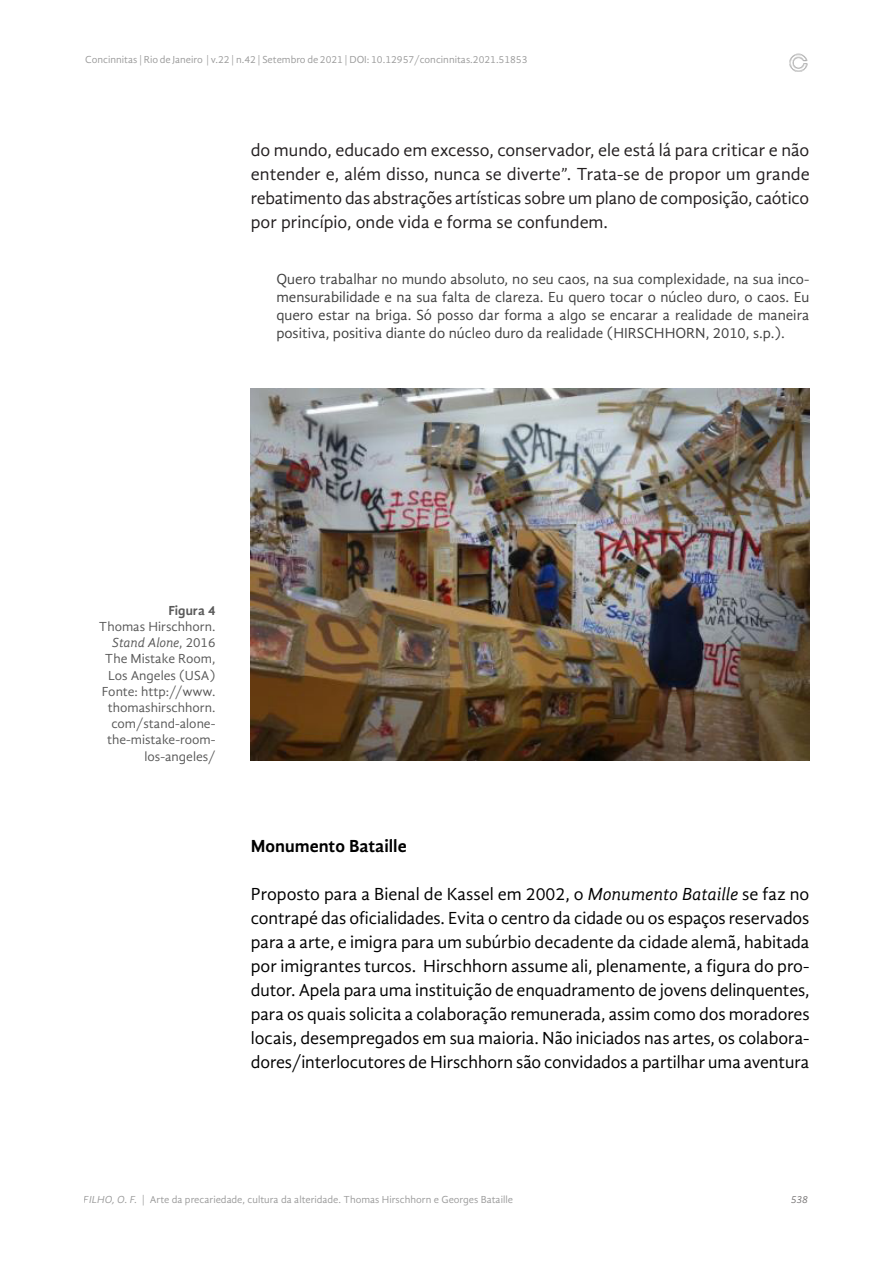
<style>
.page{position:relative;width:893px;height:1263px;background:#fff}
.page>*{position:absolute;margin:0;border:0;box-sizing:border-box;transform-origin:0 0}
.Parágrafo{font:18px/24px "Gandhi Sans";letter-spacing:-.005em;color:#000;text-align:justify}
.Parágrafo-2{font:18px/24px "Gandhi Sans";color:#231f20;text-align:justify}
.Parágrafo-3{font:700 18px "Gandhi Sans";color:#000}
.Citação{font:15px/18px "Gandhi Sans";color:#404040;text-align:justify}
.t1{font:13.5px/16.2px "Gandhi Sans";color:#595959}
.t2{font:italic 13.5px "Gandhi Sans";letter-spacing:-.01em;color:#595959}
.t3{font:700 13.5px "Gandhi Sans";color:#595959}
.t4{font:10.5px "Gandhi Sans";color:#595959}
.t5{font:italic 10.5px "Gandhi Sans";color:#231f20}
.s1{font-style:normal}
.s2{font-style:italic}
</style>
<div class="page">
<img style="left:789px;top:53px;width:19px;height:19px">
<img style="left:251px;top:388px;width:558px;height:373px">
<p class="t4" style="left:85px;top:54px;width:444px">Concinnitas | Rio de Janeiro | v.22 | n.42 | Setembro de 2021 | DOI: 10.12957/concinnitas.2021.51853</p>
<p class="Parágrafo-2" style="left:251px;top:138px;width:560px">do mundo, educado em excesso, conservador, ele está lá para criticar e não entender e, além disso, nunca se diverte”. Trata-se de propor um grande rebatimento das abstrações artísticas sobre um plano de composição, caótico por princípio, onde vida e forma se confundem.</p>
<p class="Citação" style="left:276px;top:270px;width:534px">Quero trabalhar no mundo absoluto, no seu caos, na sua complexidade, na sua inco&shy;mensurabilidade e na sua falta de clareza. Eu quero tocar o núcleo duro, o caos. Eu quero estar na briga. Só posso dar forma a algo se encarar a realidade de maneira positiva, positiva diante do núcleo duro da realidade (HIRSCHHORN, 2010, s.p.).</p>
<p class="t3" style="left:169px;top:602px;width:48px">Figura 4</p>
<p class="t1" style="left:99px;top:618px;width:118px">Thomas Hirschhorn.</p>
<p class="t2" style="left:112px;top:635px;width:105px">Stand Alone<span class="s1">, 2016</span></p>
<p class="t1" style="left:105px;top:651px;width:112px">The Mistake Room,<br>Los Angeles (USA)</p>
<p class="t1" style="left:102px;top:683px;width:115px;text-align:right">Fonte: http://www. thomashirschhorn. com/stand-alone&shy;the-mistake-room&shy;los-angeles/</p>
<p class="Parágrafo-3" style="left:251px;top:835px;width:157px">Monumento Bataille</p>
<p class="Parágrafo" style="left:251px;top:882px;width:560px">Proposto para a Bienal de Kassel em 2002, o <span class="s2">Monumento Bataille</span> se faz no contrapé das oficialidades. Evita o centro da cidade ou os espaços reservados para a arte, e imigra para um subúrbio decadente da cidade alemã, habitada por imigrantes turcos. Hirschhorn assume ali, plenamente, a figura do pro&shy;dutor. Apela para uma instituição de enquadramento de jovens delinquentes, para os quais solicita a colaboração remunerada, assim como dos moradores locais, desempregados em sua maioria. Não iniciados nas artes, os colabora&shy;dores/interlocutores de Hirschhorn são convidados a partilhar uma aventura</p>
<p class="t4" style="left:84px;top:1193px;width:431px"><span class="s2">FILHO, O. F.</span> | Arte da precariedade, cultura da alteridade. Thomas Hirschhorn e Georges Bataille</p>
<p class="t5" style="left:791px;top:1193px;width:19px">538</p>
</div>
